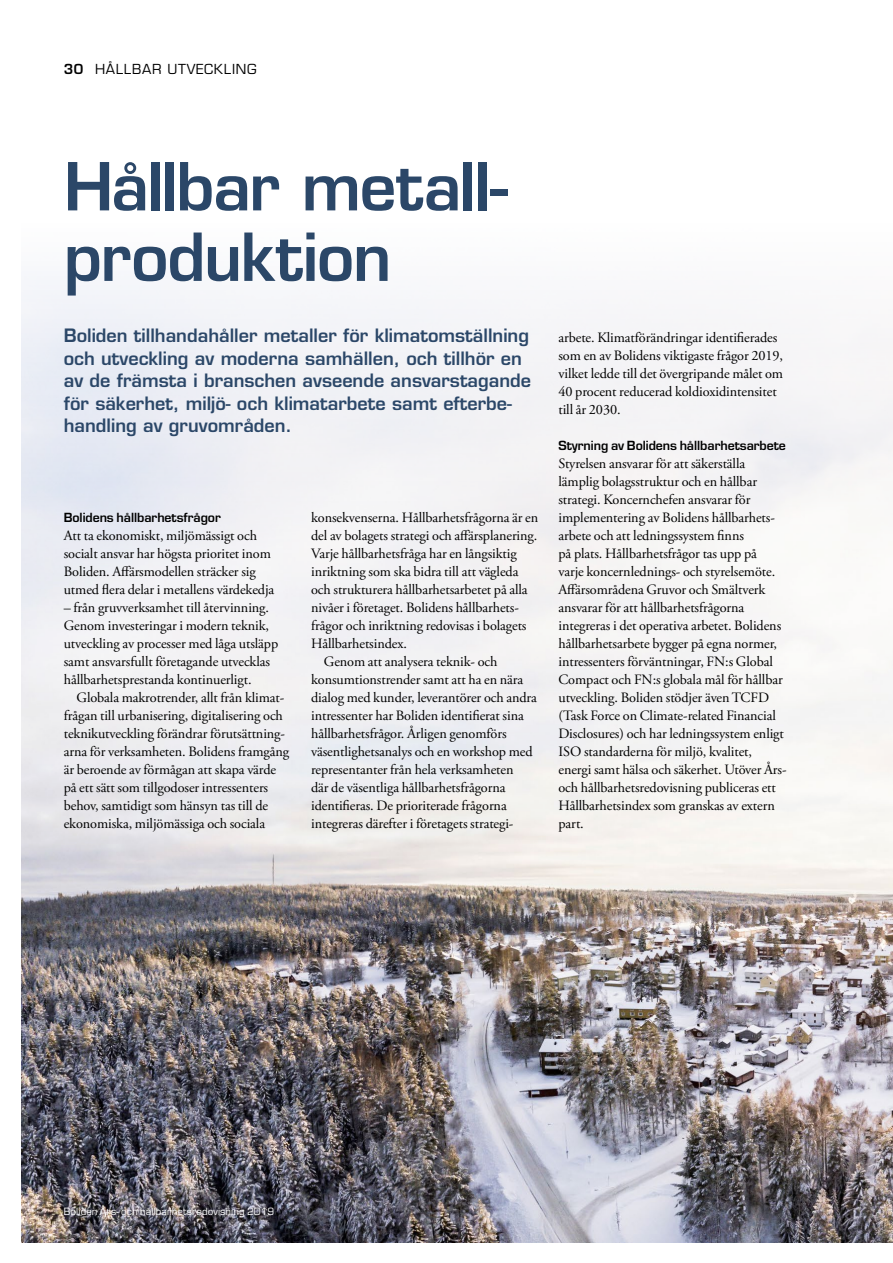
<style>
.page{position:relative;width:893px;height:1263px;background:#fff}
.page>*{position:absolute;margin:0;border:0;box-sizing:border-box;transform-origin:0 0}
.t1{font:600 64.5px/70.5px "Eurostile LT Std";letter-spacing:-.025em;color:#2b4768}
.t2{font:600 18px/22.5px "Eurostile LT Std";color:#2b4768}
.t3{font:14.25px/18px "Adobe Garamond Pro";letter-spacing:-.005em;color:#000}
.t4{font:13.5px "Eurostile LT Std";letter-spacing:.05em;color:#000}
.t5{font:600 12.3px "Eurostile LT Std";letter-spacing:-.005em;color:#000}
.t6{font:9.75px "Eurostile LT Std";letter-spacing:.01em;color:#fff}
.s1{font-weight:600}
</style>
<div class="page">
<img style="left:21px;top:280px;width:872px;height:962px">
<p class="t4" style="left:64px;top:61px;width:194px"><span class="s1">30</span> HÅLLBAR UTVECKLING</p>
<h1 class="t1" style="left:64px;top:151px;width:445px">Hållbar metall&shy;produktion</h1>
<p class="t2" style="left:64px;top:324px;width:469px">Boliden tillhandahåller metaller för klimatomställning och utveckling av moderna samhällen, och tillhör en av de främsta i branschen avseende ansvarstagande för säkerhet, miljö- och klimatarbete samt efterbe&shy;handling av gruvområden.</p>
<p class="t5" style="left:64px;top:510px;width:159px">Bolidens hållbarhetsfrågor</p>
<p class="t3" style="left:64px;top:527px;width:212px">Att ta ekonomiskt, miljömässigt och socialt ansvar har högsta prioritet inom Boliden. Affärsmodellen sträcker sig utmed flera delar i metallens värdekedja</p>
<p class="t3" style="left:64px;top:599px;width:216px">– från gruvverksamhet till återvinning.<br>Genom investeringar i modern teknik, utveckling av processer med låga utsläpp samt ansvarsfullt företagande utvecklas hållbarhetsprestanda kontinuerligt.</p>
<p class="t3" style="left:64px;top:689px;width:227px;text-indent:13px">Globala makrotrender, allt från klimat&shy;frågan till urbanisering, digitalisering och teknikutveckling förändrar förutsättning&shy;arna för verksamheten. Bolidens framgång är beroende av förmågan att skapa värde på ett sätt som tillgodoser intressenters behov, samtidigt som hänsyn tas till de ekonomiska, miljömässiga och sociala</p>
<p class="t3" style="left:311px;top:509px;width:229px">konsekvenserna. Hållbarhetsfrågorna är en</p>
<p class="t3" style="left:311px;top:527px;width:228px">del av bolagets strategi och affärsplanering.</p>
<p class="t3" style="left:311px;top:545px;width:207px">Varje hållbarhetsfråga har en långsiktig</p>
<p class="t3" style="left:311px;top:563px;width:209px">inriktning som ska bidra till att vägleda</p>
<p class="t3" style="left:311px;top:581px;width:218px">och strukturera hållbarhetsarbetet på alla</p>
<p class="t3" style="left:311px;top:599px;width:209px">nivåer i företaget. Bolidens hållbarhets-</p>
<p class="t3" style="left:311px;top:617px;width:217px">frågor och inriktning redovisas i bolagets</p>
<p class="t3" style="left:311px;top:635px;width:97px">Hållbarhetsindex.</p>
<p class="t3" style="left:324px;top:653px;width:175px">Genom att analysera teknik- och</p>
<p class="t3" style="left:311px;top:671px;width:214px">konsumtionstrender samt att ha en nära</p>
<p class="t3" style="left:311px;top:689px;width:227px">dialog med kunder, leverantörer och andra</p>
<p class="t3" style="left:311px;top:707px;width:214px">intressenter har Boliden identifierat sina</p>
<p class="t3" style="left:311px;top:725px;width:197px">hållbarhetsfrågor. Årligen genomförs</p>
<p class="t3" style="left:311px;top:743px;width:223px">väsentlighetsanalys och en workshop med</p>
<p class="t3" style="left:311px;top:761px;width:204px">representanter från hela verksamheten</p>
<p class="t3" style="left:311px;top:779px;width:196px">där de väsentliga hållbarhetsfrågorna</p>
<p class="t3" style="left:311px;top:797px;width:197px">identifieras. De prioriterade frågorna</p>
<p class="t3" style="left:311px;top:815px;width:204px">integreras därefter i företagets strategi-</p>
<p class="t3" style="left:558px;top:329px;width:226px">arbete. Klimatförändringar identifierades som en av Bolidens viktigaste frågor 2019, vilket ledde till det övergripande målet om 40 procent reducerad koldioxidintensitet till år 2030.</p>
<p class="t5" style="left:558px;top:438px;width:229px">Styrning av Bolidens hållbarhetsarbete</p>
<p class="t3" style="left:558px;top:455px;width:229px">Styrelsen ansvarar för att säkerställa lämplig bolagsstruktur och en hållbar strategi. Koncernchefen ansvarar för implementering av Bolidens hållbarhets&shy;arbete och att ledningssystem finns<br>på plats. Hållbarhetsfrågor tas upp på varje koncernlednings- och styrelsemöte.<br>Affärsområdena Gruvor och Smältverk ansvarar för att hållbarhetsfrågorna integreras i det operativa arbetet. Bolidens hållbarhetsarbete bygger på egna normer, intressenters förväntningar, FN:s Global Compact och FN:s globala mål för hållbar utveckling. Boliden stödjer även TCFD (Task Force on Climate--related Financial Disclosures) och har ledningssystem enligt ISO standarderna för miljö, kvalitet, energi samt hälsa och säkerhet. Utöver Års&shy;och hållbarhetsredovisning publiceras ett Hållbarhetsindex som granskas av extern part.</p>
<p class="t6" style="left:64px;top:1205px;width:212px">Boliden Års- och hållbarhetsredovisning 2019</p>
</div>
